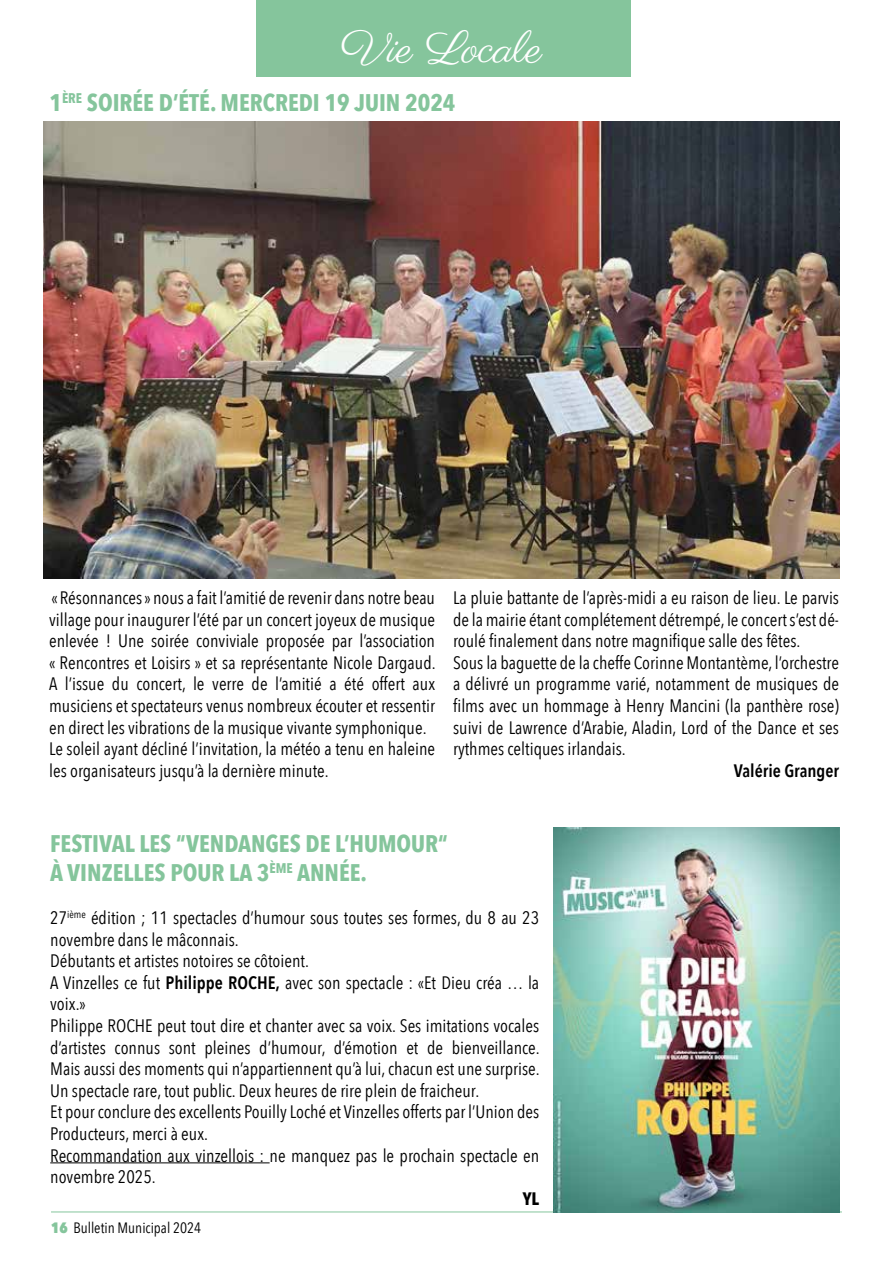
<style>
.page{position:relative;width:893px;height:1263px;background:#fff}
.page>*{position:absolute;margin:0;border:0;box-sizing:border-box;transform-origin:0 0}
.t1{font:45px "Parisienne";color:#fff}
.t2{font:700 24px/28.8px "Avenir Next Condensed";color:#85c59c}
.t3{font:18px/21.6px "Avenir Next Condensed";color:#000}
.t4{font:600 18px "Avenir Next Condensed";color:#000}
.t5{font:700 18px "Avenir Next Condensed";color:#000}
.t6{font:15px "Avenir Next Condensed";color:#000}
.s1{font-weight:600}
.s2{font-weight:800;color:#85c59c}
</style>
<div class="page">
<hr style="left:51px;top:1212px;width:791px;height:1px;background:#85c59c">
<div style="left:256px;top:0;width:370px;height:77px;background:#85c59c"></div>
<hr style="left:50px;top:1162px;width:220px;height:1px;background:#000">
<img style="left:553px;top:828px;width:286px;height:384px">
<img style="left:44px;top:121px;width:795px;height:457px">
<h1 class="t1" style="left:341px;top:21px;width:203px">Vie Locale</h1>
<h2 class="t2" style="left:49px;top:88px;width:408px">1<sup>ÈRE</sup> SOIRÉE D’ÉTÉ. MERCREDI 19 JUIN 2024</h2>
<p class="t3" style="left:49px;top:586px;width:388px">« Résonnances » nous a fait l’amitié de revenir dans notre beau village pour inaugurer l’été par un concert joyeux de musique enlevée ! Une soirée conviviale proposée par l’association « Rencontres et Loisirs » et sa représentante Nicole Dargaud.<br>A l’issue du concert, le verre de l’amitié a été offert aux musiciens et spectateurs venus nombreux écouter et ressentir en direct les vibrations de la musique vivante symphonique.<br>Le soleil ayant décliné l’invitation, la météo a tenu en haleine les organisateurs jusqu’à la dernière minute.</p>
<p class="t3" style="left:453px;top:586px;width:387px">La pluie battante de l’après-midi a eu raison de lieu. Le parvis de la mairie étant complétement détrempé, le concert s’est dé&shy;roulé finalement dans notre magnifique salle des fêtes.<br>Sous la baguette de la cheffe Corinne Montantème, l’orchestre a délivré un programme varié, notamment de musiques de films avec un hommage à Henry Mancini (la panthère rose) suivi de Lawrence d’Arabie, Aladin, Lord of the Dance et ses rythmes celtiques irlandais.</p>
<p class="t4" style="left:734px;top:755px;width:107px">Valérie Granger</p>
<h2 class="t2" style="left:50px;top:829px;width:399px">FESTIVAL LES “VENDANGES DE L’HUMOUR“<br>À VINZELLES POUR LA 3<sup>ÈME</sup> ANNÉE.</h2>
<p class="t3" style="left:50px;top:906px;width:491px">27<sup>ième</sup> édition ; 11 spectacles d’humour sous toutes ses formes, du 8 au 23 novembre dans le mâconnais.<br>Débutants et artistes notoires se côtoient.<br>A Vinzelles ce fut <span class="s1">Philippe ROCHE,</span> avec son spectacle : «Et Dieu créa … la voix.»<br>Philippe ROCHE peut tout dire et chanter avec sa voix. Ses imitations vocales d’artistes connus sont pleines d’humour, d’émotion et de bienveillance.<br>Mais aussi des moments qui n’appartiennent qu’à lui, chacun est une surprise.<br>Un spectacle rare, tout public. Deux heures de rire plein de fraicheur.<br>Et pour conclure des excellents Pouilly Loché et Vinzelles offerts par l’Union des Producteurs, merci à eux.<br>Recommandation aux vinzellois : ne manquez pas le prochain spectacle en novembre 2025.</p>
<p class="t5" style="left:523px;top:1187px;width:18px">YL</p>
<p class="t6" style="left:51px;top:1215px;width:152px"><span class="s2">16</span> Bulletin Municipal 2024</p>
</div>
